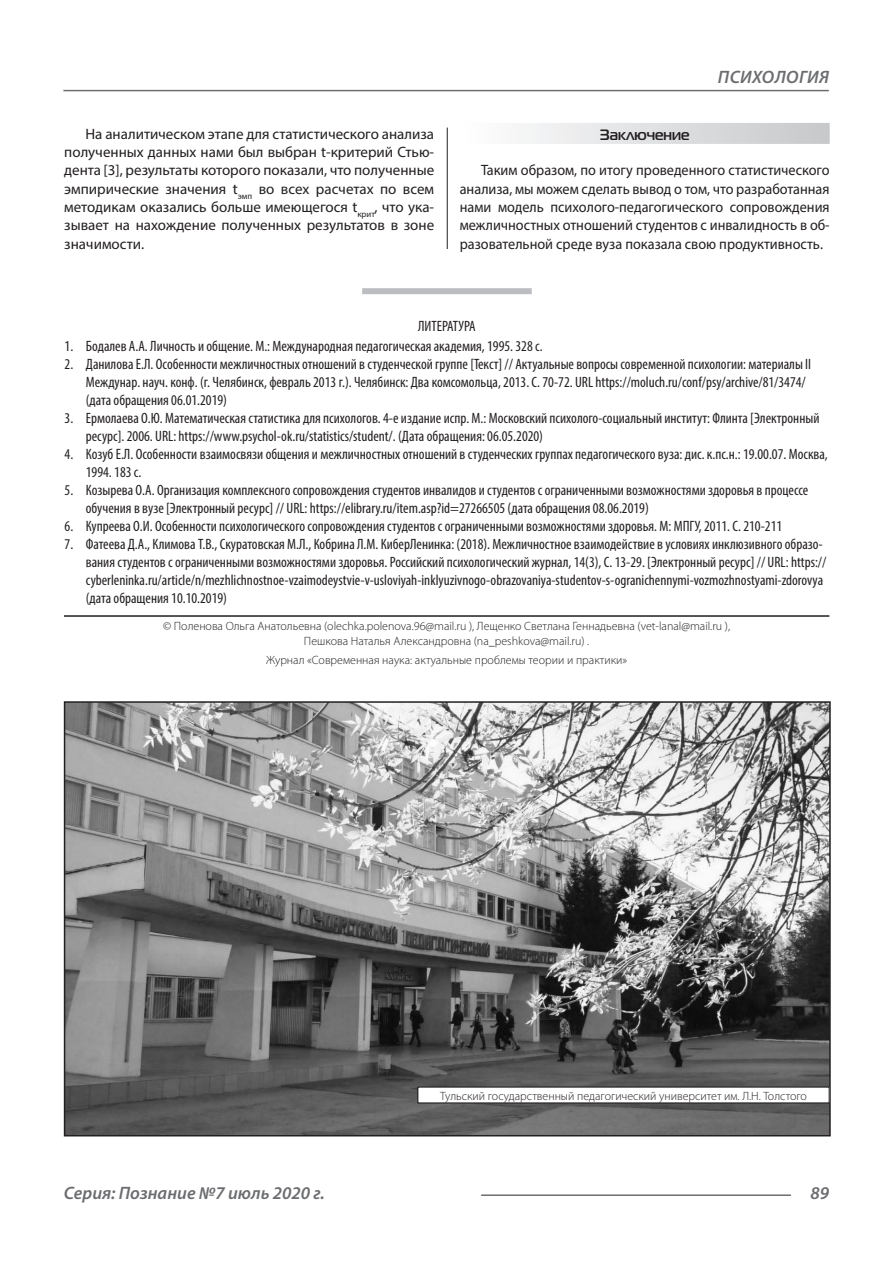
<style>
.page{position:relative;width:893px;height:1263px;background:#fff}
.page>*{position:absolute;margin:0;border:0;box-sizing:border-box;transform-origin:0 0}
.t1{font:italic 600 18px "Myriad Pro";color:#6c6d70}
.t2{font:italic 600 18px "Myriad Pro";letter-spacing:.02em;color:#6c6d70}
.Библиография_Литерат{font:condensed 15px/18px "Myriad Pro";color:#231f20}
.Статья_текст{font:15px/18.3px "Myriad Pro";color:#231f20;text-align:justify}
.Статья_текст-2{font:15px/18.5px "Myriad Pro";color:#231f20;text-align:justify;scale:.95 1}
.Статья_подзаголовок{font:700 15px "Magistral C";color:#231f20}
.Автор_копирайт{font:300 12px "Myriad Pro";color:#231f20}
</style>
<div class="page">
<hr style="left:447px;top:128px;width:1px;height:1007px;background:#231f20">
<hr style="left:63px;top:90px;width:766px;height:1px;background:#6c6d70">
<hr style="left:481px;top:1194px;width:310px;height:2px;background:#6c6d70">
<div style="left:438px;top:249px;width:18px;height:887px;background:#fff"></div>
<div style="left:362px;top:288px;width:170px;height:6px;background:#bcbdc0"></div>
<div style="left:460px;top:123px;width:370px;height:21px;background:linear-gradient(to right,#fefeff,#c6c8ca)"></div>
<hr style="left:64px;top:615px;width:765px;height:2px;background:#231f20">
<img style="left:67px;top:704px;width:761px;height:429px">
<div style="left:64px;top:701px;width:767px;height:435px;border:2px solid #231f20"></div>
<div style="left:418px;top:1087px;width:411px;height:16px;background:#fff"></div>
<div style="left:417px;top:1086px;width:413px;height:17px;border:1px solid #231f20"></div>
<p class="t2" style="left:718px;top:66px;width:113px">ПСИХОЛОГИЯ</p>
<p class="Статья_текст" style="left:64px;top:124px;width:371px;text-indent:21px">На аналитическом этапе для статистического анализа полученных данных нами был выбран t-критерий Стью&shy;дента [3], результаты которого показали, что полученные эмпирические значения t<sub>эмп</sub> во всех расчетах по всем методикам оказались больше имеющегося t<sub>крит</sub>, что ука&shy;зывает на нахождение полученных результатов в зоне значимости.</p>
<p class="Статья_подзаголовок" style="left:600px;top:125px;width:91px">Заключение</p>
<p class="Статья_текст-2" style="left:460px;top:161px;width:391px;text-indent:21px">Таким образом, по итогу проведенного статистического анализа, мы можем сделать вывод о том, что разработанная нами модель психолого-педагогического сопровождения межличностных отношений студентов с инвалидность в об&shy;разовательной среде вуза показала свою продуктивность.</p>
<p class="Библиография_Литерат" style="left:418px;top:317px;width:59px">ЛИТЕРАТУРА</p>
<p class="Библиография_Литерат" style="left:65px;top:336px;width:480px">1. Бодалев А.А. Личность и общение. М.: Международная педагогическая академия, 1995. 328 с.</p>
<p class="Библиография_Литерат" style="left:86px;top:354px;width:727px;text-indent:-21px">2. Данилова Е.Л. Особенности межличностных отношений в студенческой группе [Текст] // Актуальные вопросы современной психологии: материалы II<br>Междунар. науч. конф. (г. Челябинск, февраль 2013 г.). Челябинск: Два комсомольца, 2013. С. 70-72. URL https://moluch.ru/conf/psy/archive/81/3474/ (дата обращения 06.01.2019)</p>
<p class="Библиография_Литерат" style="left:86px;top:408px;width:735px;text-indent:-21px">3. Ермолаева О.Ю. Математическая статистика для психологов. 4-е издание испр. М.: Московский психолого-социальный институт: Флинта [Электронный ресурс]. 2006. URL: https://www.psychol-ok.ru/statistics/student/. (Дата обращения: 06.05.2020)</p>
<p class="Библиография_Литерат" style="left:86px;top:444px;width:743px;text-indent:-21px">4. Козуб Е.Л. Особенности взаимосвязи общения и межличностных отношений в студенческих группах педагогического вуза: дис. к.пс.н.: 19.00.07. Москва,<br>1994. 183 с.</p>
<p class="Библиография_Литерат" style="left:86px;top:480px;width:724px;text-indent:-21px">5. Козырева О.А. Организация комплексного сопровождения студентов инвалидов и студентов с ограниченными возможностями здоровья в процессе обучения в вузе [Электронный ресурс] // URL: https://elibrary.ru/item.asp?id=27266505 (дата обращения 08.06.2019)</p>
<p class="Библиография_Литерат" style="left:65px;top:516px;width:719px">6. Купреева О.И. Особенности психологического сопровождения студентов с ограниченными возможностями здоровья. М: МПГУ, 2011. С. 210-211</p>
<p class="Библиография_Литерат" style="left:86px;top:534px;width:742px;text-indent:-21px">7. Фатеева Д.А., Климова Т.В., Скуратовская М.Л., Кобрина Л.М. КиберЛенинка: (2018). Межличностное взаимодействие в условиях инклюзивного образо&shy;вания студентов с ограниченными возможностями здоровья. Российский психологический журнал, 14(3), С. 13-29. [Электронный ресурс] // URL: https:// cyberleninka.ru/article/n/mezhlichnostnoe-vzaimodeystvie-v-usloviyah-inklyuzivnogo-obrazovaniya-studentov-s-ogranichennymi-vozmozhnostyami-zdorovya (дата обращения 10.10.2019)</p>
<p class="Автор_копирайт" style="left:163px;top:619px;width:569px">© Поленова Ольга Анатольевна (olechka.polenova.96@mail.ru ), Лещенко Светлана Геннадьевна (vet-lanal@mail.ru ),</p>
<p class="Автор_копирайт" style="left:304px;top:633px;width:287px">Пешкова Наталья Александровна (na_peshkova@mail.ru) .</p>
<p class="Автор_копирайт" style="left:266px;top:653px;width:363px">Журнал «Современная наука: актуальные проблемы теории и практики»</p>
<p class="Автор_копирайт" style="left:440px;top:1088px;width:368px">Тульский государственный педагогический университет им. Л.Н. Толстого</p>
<p class="t1" style="left:64px;top:1182px;width:263px">Серия: Познание №7 июль 2020 г.</p>
<p class="t1" style="left:810px;top:1182px;width:20px">89</p>
</div>
